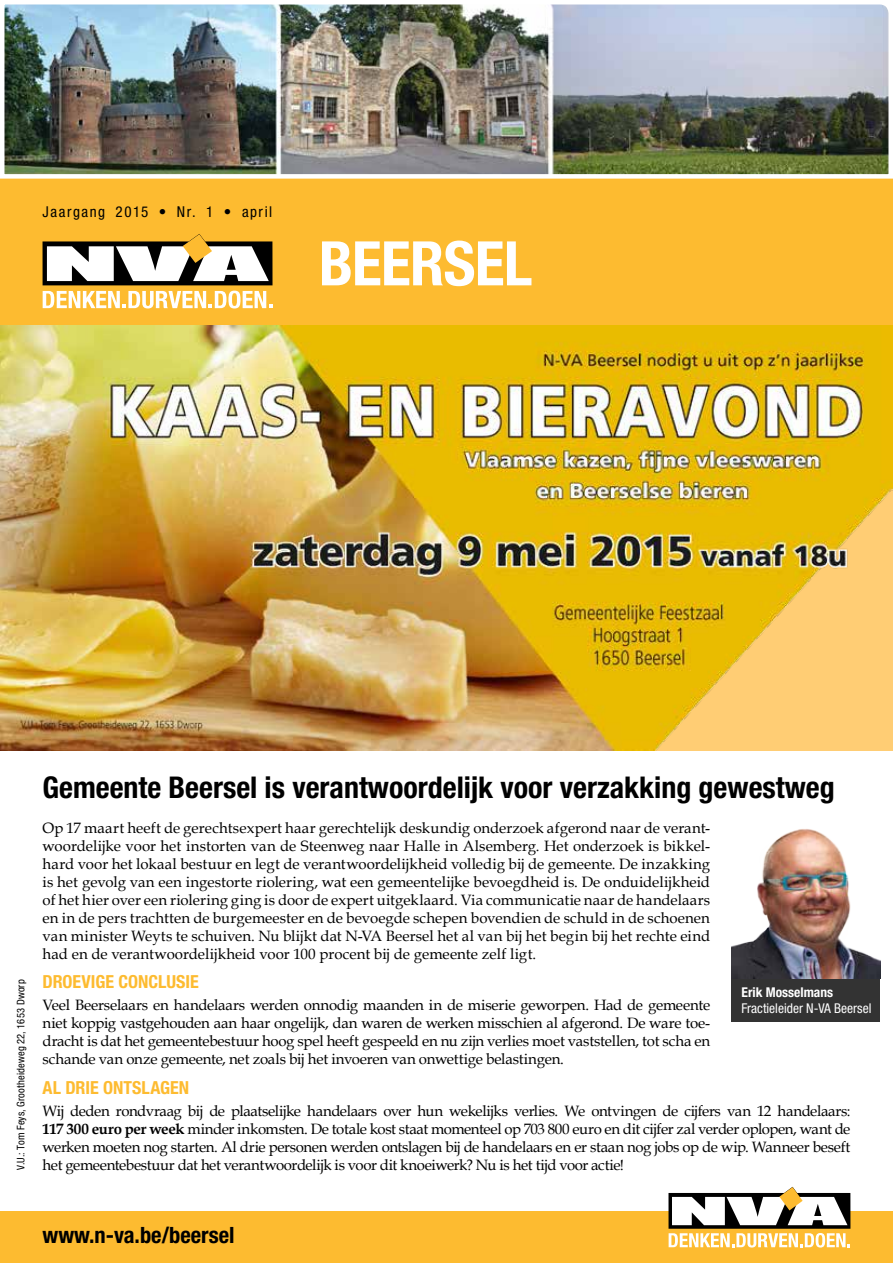
<style>
.page{position:relative;width:893px;height:1263px;background:#fff}
.page>*{position:absolute;margin:0;border:0;box-sizing:border-box;transform-origin:0 0}
.t1{font:700 condensed 61.5px "Helvetica Neue LT Std";letter-spacing:-.01em;color:#fff}
.t2{font:700 condensed 30px "Helvetica Neue LT Std";color:#000}
.t3{font:700 condensed 22.5px "Helvetica Neue LT Std";color:#000}
.t4{font:700 condensed 18px "Helvetica Neue LT Std";color:#fdbb30}
.t5{font:15px/18px "Book Antiqua";letter-spacing:-.015em;color:#000;text-align:justify}
.t6{font:condensed 15px "Helvetica Neue LT Std";letter-spacing:.105em;color:#000}
.t7{font:condensed 13.5px "Helvetica Neue LT Std";color:#fff}
.t8{font:700 condensed 13.5px "Helvetica Neue LT Std";color:#fff}
.t9{font:condensed 10.5px "Helvetica Neue LT Std";letter-spacing:.015em;color:#000}
.s1{font-weight:700}
</style>
<div class="page">
<div style="left:0;top:1212px;width:893px;height:51px;background:#fdbb30"></div>
<div style="left:0;top:179px;width:893px;height:146px;background:#fdbb30"></div>
<svg style="left:43px;top:234px;width:229px;height:51px"></svg>
<svg style="left:43px;top:291px;width:229px;height:17px"></svg>
<svg style="left:668px;top:1187px;width:182px;height:60px"></svg>
<img style="left:0;top:325px;width:893px;height:425px">
<img style="left:0;top:4px;width:893px;height:175px">
<div style="left:731px;top:979px;width:149px;height:42px;background:#333"></div>
<img style="left:731px;top:829px;width:149px;height:150px">
<p class="t6" style="left:43px;top:203px;width:231px">Jaargang 2015 • Nr. 1 • april</p>
<h1 class="t1" style="left:319px;top:226px;width:215px">BEERSEL</h1>
<p class="t9" style="left:15px;top:1170px;width:192px;rotate:-90deg">V.U.: Tom Feys, Grootheideweg 22, 1653 Dworp</p>
<h2 class="t2" style="left:43px;top:769px;width:794px">Gemeente Beersel is verantwoordelijk voor verzakking gewestweg</h2>
<p class="t5" style="left:43px;top:818px;width:669px">Op 17 maart heeft de gerechtsexpert haar gerechtelijk deskundig onderzoek afgerond naar de verant&shy;woordelijke voor het instorten van de Steenweg naar Halle in Alsemberg. Het onderzoek is bikkel&shy;hard voor het lokaal bestuur en legt de verantwoordelijkheid volledig bij de gemeente. De inzakking is het gevolg van een ingestorte riolering, wat een gemeentelijke bevoegdheid is. De onduidelijkheid of het hier over een riolering ging is door de expert uitgeklaard. Via communicatie naar de handelaars en in de pers trachtten de burgemeester en de bevoegde schepen bovendien de schuld in de schoenen van minister Weyts te schuiven. Nu blijkt dat N-VA Beersel het al van bij het begin bij het rechte eind had en de verantwoordelijkheid voor 100 procent bij de gemeente zelf ligt.</p>
<p class="t4" style="left:43px;top:971px;width:158px">DROEVIGE CONCLUSIE</p>
<p class="t5" style="left:43px;top:996px;width:669px">Veel Beerselaars en handelaars werden onnodig maanden in de miserie geworpen. Had de gemeente niet koppig vastgehouden aan haar ongelijk, dan waren de werken misschien al afgerond. De ware toe&shy;dracht is dat het gemeentebestuur hoog spel heeft gespeeld en nu zijn verlies moet vaststellen, tot scha en schande van onze gemeente, net zoals bij het invoeren van onwettige belastingen.</p>
<p class="t4" style="left:43px;top:1076px;width:148px">AL DRIE ONTSLAGEN</p>
<p class="t5" style="left:43px;top:1102px;width:809px">Wij deden rondvraag bij de plaatselijke handelaars over hun wekelijks verlies. We ontvingen de cijfers van 12 handelaars:<br><span class="s1">117 300 euro per week</span> minder inkomsten. De totale kost staat momenteel op 703 800 euro en dit cijfer zal verder oplopen, want de werken moeten nog starten. Al drie personen werden ontslagen bij de handelaars en er staan nog jobs op de wip. Wanneer beseft het gemeentebestuur dat het verantwoordelijk is voor dit knoeiwerk? Nu is het tijd voor actie!</p>
<p class="t8" style="left:741px;top:984px;width:93px">Erik Mosselmans</p>
<p class="t7" style="left:741px;top:1000px;width:131px">Fractieleider N-VA Beersel</p>
<h3 class="t3" style="left:43px;top:1221px;width:194px">www.n-va.be/beersel</h3>
</div>
